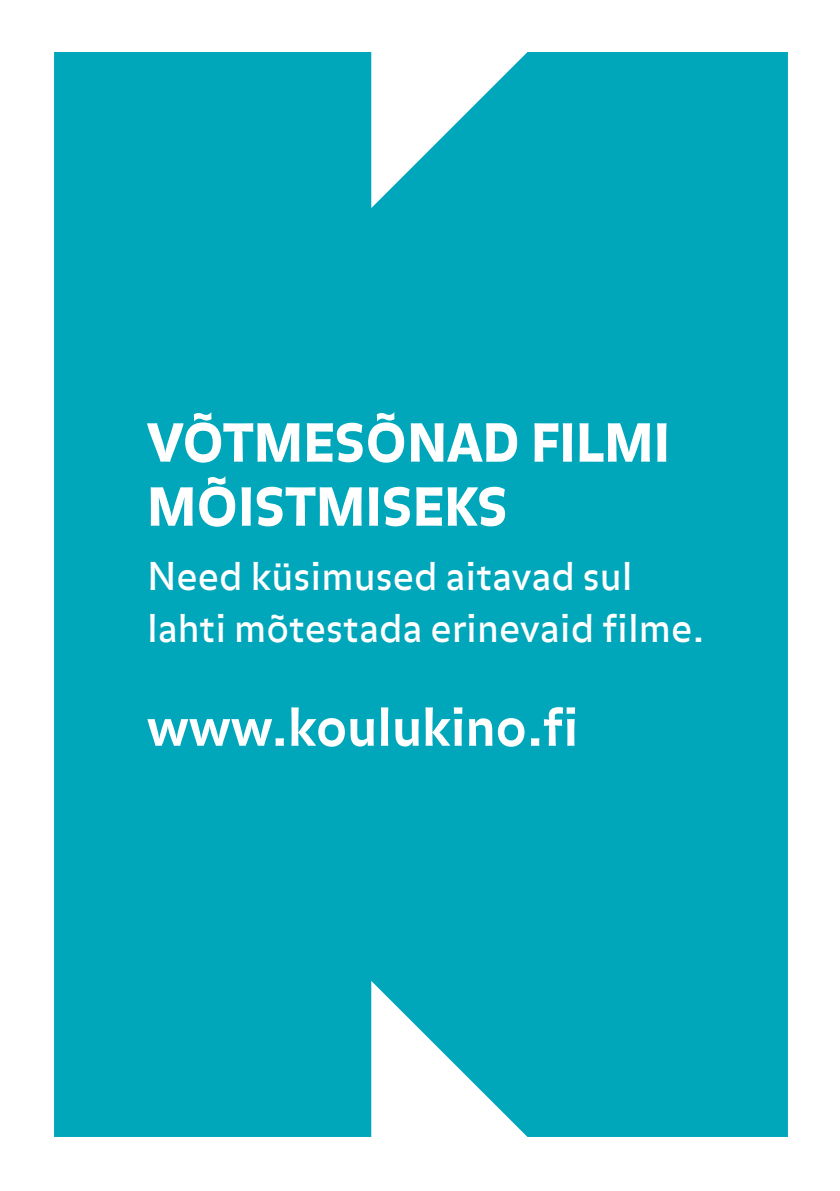
<style>
.page{position:relative;width:840px;height:1191px;background:#fff}
.page>*{position:absolute;margin:0;border:0;box-sizing:border-box;transform-origin:0 0}
.t1{font:900 52px/64px "Balance Pro";color:#fff}
.t2{font:700 52px "Balance Pro";color:#fff}
.t3{font:38px/52px "Balance Pro";color:#fff}
</style>
<div class="page">
<div style="left:54px;top:52px;width:733px;height:1085px;background:#00a6ba"></div>
<h1 class="t1" style="left:147px;top:412px;width:524px">VÕTMESÕNAD FILMI<br>MÕISTMISEKS</h1>
<p class="t3" style="left:147px;top:550px;width:559px">Need küsimused aitavad sul lahti mõtestada erinevaid filme.</p>
<h1 class="t2" style="left:147px;top:691px;width:432px">www.koulukino.fi</h1>
</div>
